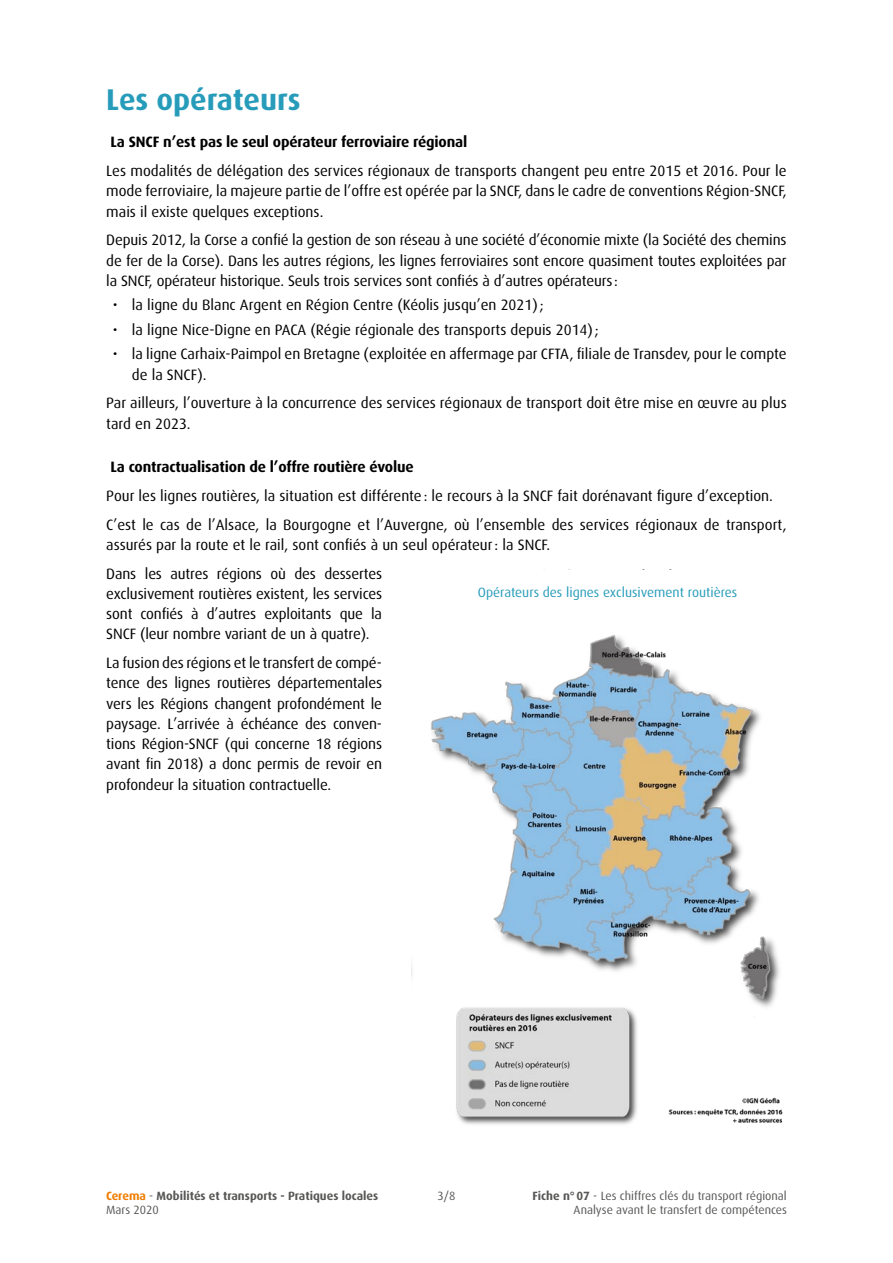
<style>
.page{position:relative;width:893px;height:1263px;background:#fff}
.page>*{position:absolute;margin:0;border:0;box-sizing:border-box;transform-origin:0 0}
.Titre_1{font:700 30px "Dax OT";color:#279cba}
.corps_de_texte{font:15px/20.2px "Dax OT";color:#000;text-align:justify}
.Titre_3{font:700 15px "Dax OT";letter-spacing:-.01em;color:#000}
.corps_de_texte-2{font:13.5px "Dax OT";color:#279cba}
.t1{font:12px/14.4px "Dax OT";color:#575756;text-align:right}
.t2{font:700 12px/14.4px "Dax OT";color:#575756}
.s1{color:#ef7d00}
.s2{font-weight:400}
.s3{font-weight:700}
</style>
<div class="page">
<img style="left:431px;top:635px;width:352px;height:490px">
<p class="Titre_1" style="left:106px;top:82px;width:196px">Les opérateurs</p>
<p class="Titre_3" style="left:111px;top:134px;width:358px">La SNCF n’est pas le seul opérateur ferroviaire régional</p>
<p class="corps_de_texte" style="left:106px;top:161px;width:682px">Les modalités de délégation des services régionaux de transports changent peu entre 2015 et 2016. Pour le mode ferroviaire, la majeure partie de l’offre est opérée par la SNCF, dans le cadre de conventions Région-SNCF, mais il existe quelques exceptions.</p>
<p class="corps_de_texte" style="left:106px;top:230px;width:682px">Depuis 2012, la Corse a confié la gestion de son réseau à une société d’économie mixte (la Société des chemins de fer de la Corse). Dans les autres régions, les lignes ferroviaires sont encore quasiment toutes exploitées par la SNCF, opérateur historique. Seuls trois services sont confiés à d’autres opérateurs :</p>
<p class="corps_de_texte" style="left:113px;top:295px;width:432px">• la ligne du Blanc Argent en Région Centre (Kéolis jusqu’en 2021);</p>
<p class="corps_de_texte" style="left:113px;top:320px;width:488px">• la ligne Nice-Digne en PACA (Régie régionale des transports depuis 2014);</p>
<p class="corps_de_texte" style="left:132px;top:344px;width:656px;text-indent:-19px">• la ligne Carhaix-Paimpol en Bretagne (exploitée en affermage par CFTA, filiale de Transdev, pour le compte de la SNCF).</p>
<p class="corps_de_texte" style="left:106px;top:393px;width:682px">Par ailleurs, l’ouverture à la concurrence des services régionaux de transport doit être mise en œuvre au plus tard en 2023.</p>
<p class="Titre_3" style="left:111px;top:458px;width:305px">La contractualisation de l’offre routière évolue</p>
<p class="corps_de_texte" style="left:106px;top:486px;width:668px">Pour les lignes routières, la situation est différente: le recours à la SNCF fait dorénavant figure d’exception.</p>
<p class="corps_de_texte" style="left:106px;top:514px;width:682px">C’est le cas de l’Alsace, la Bourgogne et l’Auvergne, où l’ensemble des services régionaux de transport, assurés par la route et le rail, sont confiés à un seul opérateur: la SNCF.</p>
<p class="corps_de_texte" style="left:106px;top:563px;width:277px">Dans les autres régions où des dessertes exclusivement routières existent, les services sont confiés à d’autres exploitants que la SNCF (leur nombre variant de un à quatre).</p>
<p class="corps_de_texte" style="left:106px;top:653px;width:277px">La fusion des régions et le transfert de compé&shy;tence des lignes routières départementales vers les Régions changent profondément le paysage. L’arrivée à échéance des conven&shy;tions Région-SNCF (qui concerne 18 régions avant fin 2018) a donc permis de revoir en profondeur la situation contractuelle.</p>
<p class="corps_de_texte-2" style="left:478px;top:585px;width:261px">Opérateurs des lignes exclusivement routières</p>
<p class="t1" style="left:437px;top:1189px;width:19px">3/8</p>
<p class="t2" style="left:106px;top:1188px;width:274px"><span class="s1">Cerema</span> <span class="s2">-</span> Mobilités et transports - Pratiques locales<br><span class="s2">Mars 2020</span></p>
<p class="t1" style="left:532px;top:1189px;width:256px"><span class="s3">Fiche n°07</span> - Les chiffres clés du transport régional<br>Analyse avant le transfert de compétences</p>
</div>
